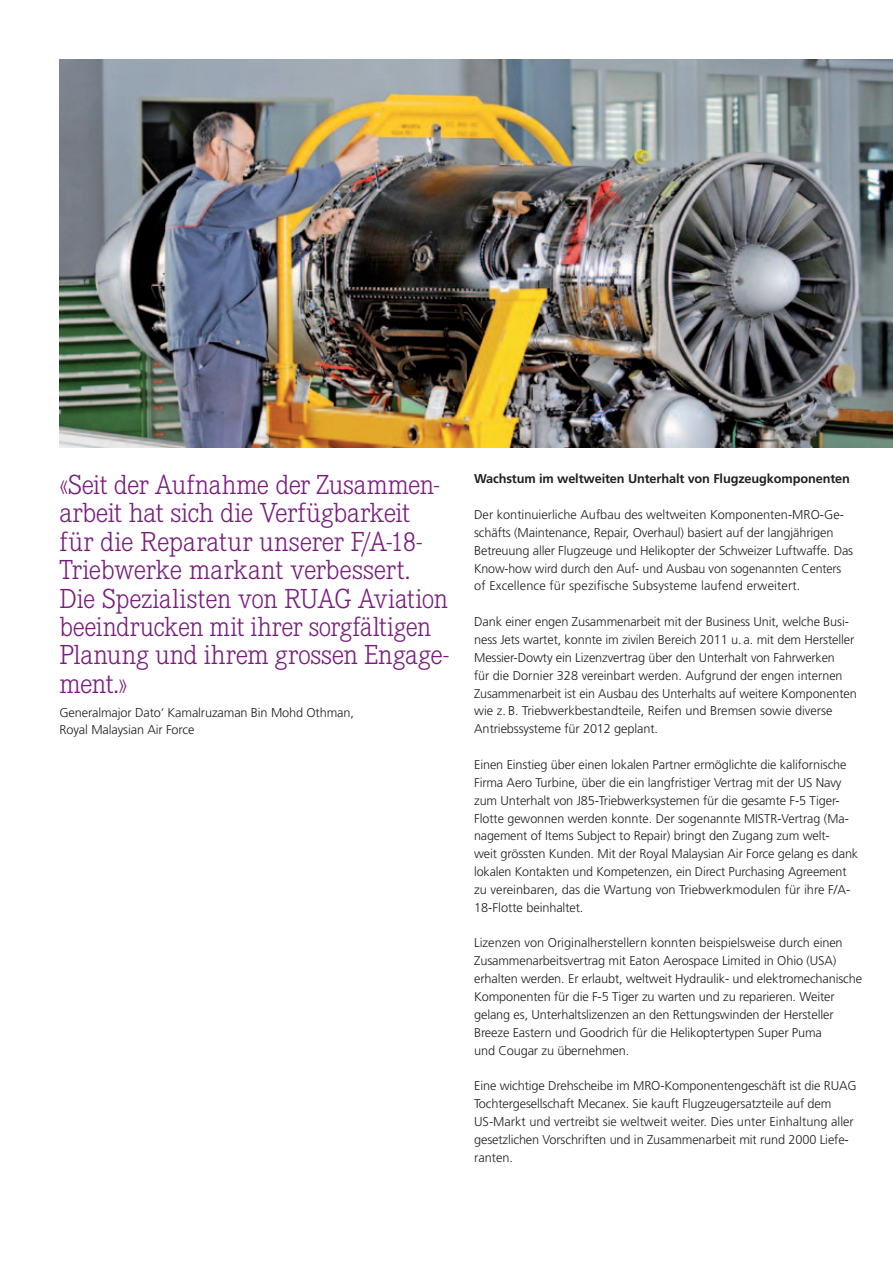
<style>
.page{position:relative;width:893px;height:1263px;background:#fff}
.page>*{position:absolute;margin:0;border:0;box-sizing:border-box;transform-origin:0 0}
.t1{font:300 27px/28.3px "Corporate EBQ";letter-spacing:-.015em;color:#781d7d}
.t2{font:300 12.75px/17.9px "Frutiger";letter-spacing:-.01em;color:#231f20}
.t3{font:700 12.75px "Frutiger";letter-spacing:-.01em;color:#231f20}
</style>
<div class="page">
<img style="left:60px;top:60px;width:833px;height:388px">
<p class="t1" style="left:60px;top:471px;width:391px">«Seit der Aufnahme der Zusammen&shy;arbeit hat sich die Verfügbarkeit für die Reparatur unserer F/A-18-<br>Triebwerke markant verbessert.<br>Die Spezialisten von RUAG Aviation beeindrucken mit ihrer sorgfältigen<br>Planung und ihrem grossen Engage&shy;ment.»</p>
<p class="t2" style="left:60px;top:703px;width:296px">Generalmajor Dato‘ Kamalruzaman Bin Mohd Othman,<br>Royal Malaysian Air Force</p>
<p class="t3" style="left:474px;top:471px;width:377px">Wachstum im weltweiten Unterhalt von Flugzeugkomponenten</p>
<p class="t2" style="left:474px;top:506px;width:381px">Der kontinuierliche Aufbau des weltweiten Komponenten-MRO-Ge&shy;schäfts (Maintenance, Repair, Overhaul) basiert auf der langjährigen Betreuung aller Flugzeuge und Helikopter der Schweizer Luftwaffe. Das Know-how wird durch den Auf- und Ausbau von sogenannten Centers of Excellence für spezifische Subsysteme laufend erweitert.</p>
<p class="t2" style="left:474px;top:613px;width:384px">Dank einer engen Zusammenarbeit mit der Business Unit, welche Busi&shy;ness Jets wartet, konnte im zivilen Bereich 2011 u. a. mit dem Hersteller Messier-Dowty ein Lizenzvertrag über den Unterhalt von Fahrwerken<br>für die Dornier 328 vereinbart werden. Aufgrund der engen internen Zusammenarbeit ist ein Ausbau des Unterhalts auf weitere Komponenten wie z. B. Triebwerkbestandteile, Reifen und Bremsen sowie diverse Antriebssysteme für 2012 geplant.</p>
<p class="t2" style="left:474px;top:756px;width:386px">Einen Einstieg über einen lokalen Partner ermöglichte die kalifornische Firma Aero Turbine, über die ein langfristiger Vertrag mit der US Navy zum Unterhalt von J85-Triebwerksystemen für die gesamte F-5 Tiger-Flotte gewonnen werden konnte. Der sogenannte MISTR-Vertrag (Ma&shy;nagement of Items Subject to Repair) bringt den Zugang zum welt-<br>weit grössten Kunden. Mit der Royal Malaysian Air Force gelang es dank lokalen Kontakten und Kompetenzen, ein Direct Purchasing Agreement zu vereinbaren, das die Wartung von Triebwerkmodulen für ihre F/A-18-Flotte beinhaltet.</p>
<p class="t2" style="left:474px;top:934px;width:390px">Lizenzen von Originalherstellern konnten beispielsweise durch einen Zusammenarbeitsvertrag mit Eaton Aerospace Limited in Ohio (USA) erhalten werden. Er erlaubt, weltweit Hydraulik- und elektromechanische Komponenten für die F-5 Tiger zu warten und zu reparieren. Weiter gelang es, Unterhaltslizenzen an den Rettungswinden der Hersteller Breeze Eastern und Goodrich für die Helikoptertypen Super Puma<br>und Cougar zu übernehmen.</p>
<p class="t2" style="left:474px;top:1077px;width:384px">Eine wichtige Drehscheibe im MRO-Komponentengeschäft ist die RUAG Tochtergesellschaft Mecanex. Sie kauft Flugzeugersatzteile auf dem US-Markt und vertreibt sie weltweit weiter. Dies unter Einhaltung aller gesetzlichen Vorschriften und in Zusammenarbeit mit rund 2000 Liefe&shy;ranten.</p>
</div>
